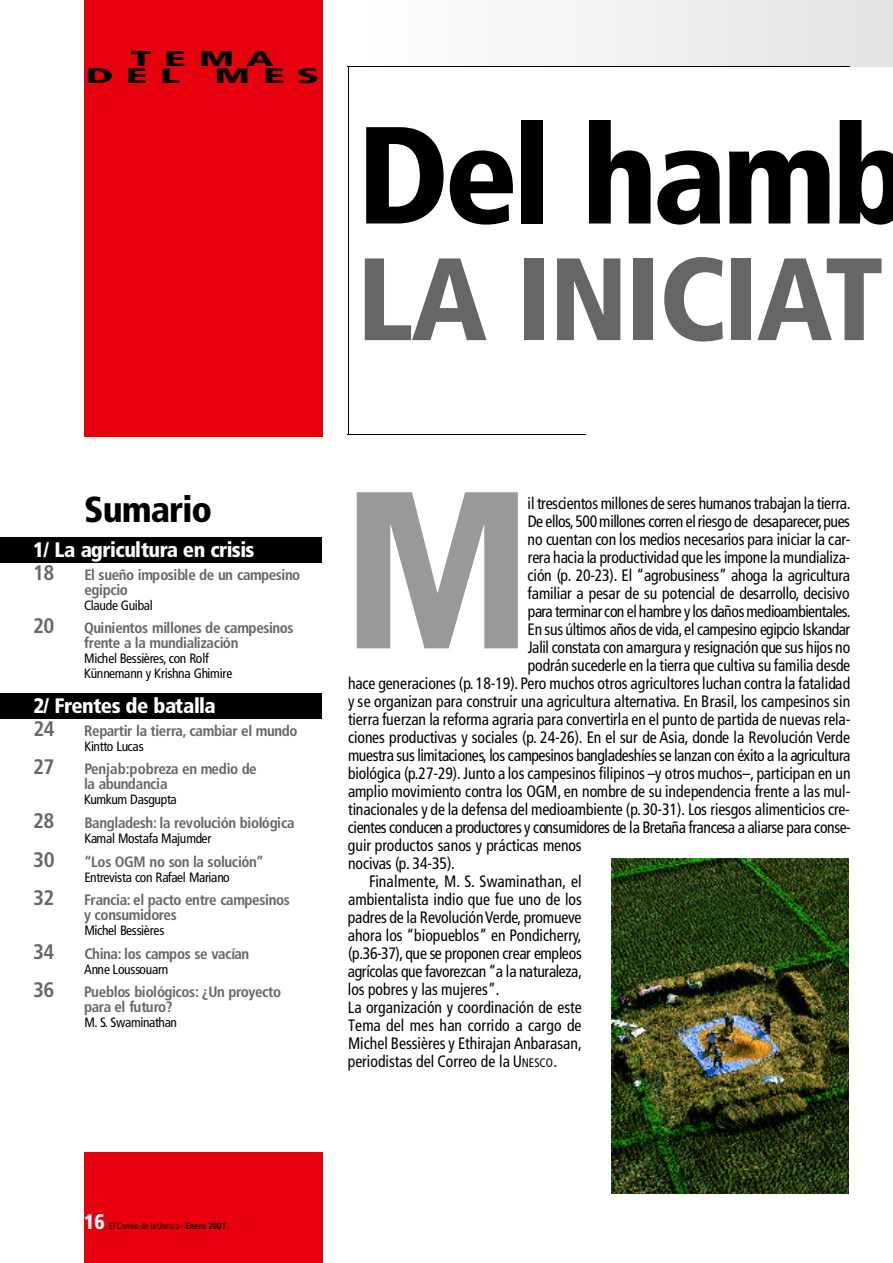
<style>
.page{position:relative;width:893px;height:1263px;background:#fff}
.page>*{position:absolute;margin:0;border:0;box-sizing:border-box;transform-origin:0 0}
.t1{font:900 condensed 223.65px "Frutiger";color:#999}
.t2{font:900 condensed 138px "Frutiger";letter-spacing:-.035em;color:#000}
.t3{font:900 condensed 117px "Frutiger";letter-spacing:-.015em;color:#666}
.t4{font:900 condensed 36px "Frutiger";color:#000}
.t5{font:900 condensed 21px "Frutiger";letter-spacing:-.02em;color:#fff}
.t6{font:700 condensed 21px "Frutiger";color:#666}
.t7{font:900 condensed 21px/17.2px "Frutiger";letter-spacing:.295em;color:#000;scale:2 1}
.t8{font:900 condensed 21px "Frutiger";letter-spacing:-.02em;color:#fff;scale:.95 1}
.t9{font:condensed 16.5px "Frutiger";letter-spacing:-.01em;color:#000;scale:.95 1}
.t10{font:condensed 16.5px "Frutiger";letter-spacing:-.03em;color:#000;scale:.95 1}
.t11{font:700 condensed 15px/15px "Frutiger";letter-spacing:-.025em;color:#666}
.t12{font:condensed 13.5px/15px "Frutiger";letter-spacing:-.03em;color:#000}
.t13{font:condensed 9px "Frutiger";color:#000;scale:.95 1}
.s1{font-size:12.3px}
.s2{font-size:6.75px}
.s3{font-weight:700}
</style>
<div class="page">
<div style="left:557px;top:0;width:335px;height:67px;background:#ececec"></div>
<div style="left:84px;top:1152px;width:238px;height:111px;background:#e6000e"></div>
<div style="left:0;top:537px;width:322px;height:19px;background:#000"></div>
<div style="left:0;top:556px;width:322px;height:7px;background:#000"></div>
<div style="left:0;top:693px;width:322px;height:19px;background:#000"></div>
<div style="left:0;top:712px;width:322px;height:7px;background:#000"></div>
<div style="left:84px;top:0;width:238px;height:437px;background:#e6000e"></div>
<hr style="left:348px;top:66px;width:501px;height:1px;background:#000">
<hr style="left:348px;top:435px;width:238px;height:1px;background:#000">
<hr style="left:348px;top:67px;width:1px;height:368px;background:#000">
<img style="left:611px;top:858px;width:237px;height:336px">
<p class="t7" style="left:85px;top:51px;width:96px;text-indent:45px">TEMA<br>DEL</p>
<p class="t7" style="left:214px;top:69px;width:54px">MES</p>
<h2 class="t2" style="left:357px;top:120px;width:555px">Del hamb</h2>
<h3 class="t3" style="left:357px;top:252px;width:528px">LA INICIAT</h3>
<h3 class="t4" style="left:84px;top:495px;width:129px">S u m a r i o</h3>
<p class="t5" style="left:33px;top:541px;width:223px">1/ La agricultura en crisis</p>
<p class="t6" style="left:33px;top:564px;width:23px">1 8</p>
<p class="t11" style="left:84px;top:568px;width:217px">El sueño imposible de un campesino e g i p c i o</p>
<p class="t12" style="left:84px;top:599px;width:70px">Claude Guibal</p>
<p class="t6" style="left:33px;top:618px;width:23px">2 0</p>
<p class="t11" style="left:84px;top:622px;width:211px">Quinientos millones de campesinos f rente a la mundialización</p>
<p class="t12" style="left:84px;top:652px;width:150px">Michel Bessières, con Rolf<br>Künnemann y Krishna Ghimire</p>
<p class="t5" style="left:33px;top:697px;width:184px">2/ Frentes de batalla</p>
<p class="t6" style="left:33px;top:720px;width:23px">2 4</p>
<p class="t11" style="left:84px;top:725px;width:215px">Repartir la tierra , cambiar el mundo</p>
<p class="t12" style="left:84px;top:740px;width:61px">Kintto Lucas</p>
<p class="t6" style="left:33px;top:759px;width:23px">2 7</p>
<p class="t11" style="left:84px;top:763px;width:174px">Pe n j a b :p o b reza en medio de la abundancia</p>
<p class="t12" style="left:84px;top:793px;width:94px">Kumkum Dasgupta</p>
<p class="t6" style="left:33px;top:812px;width:23px">2 8</p>
<p class="t11" style="left:84px;top:816px;width:212px">B a n g l a d e s h : la revolución biológica</p>
<p class="t12" style="left:84px;top:832px;width:129px">Kamal Mostafa Majumder</p>
<p class="t6" style="left:33px;top:851px;width:23px">3 0</p>
<p class="t11" style="left:84px;top:855px;width:181px">“Los OGM no son la solución”</p>
<p class="t12" style="left:84px;top:871px;width:147px">Entrevista con Rafael Mariano</p>
<p class="t6" style="left:33px;top:890px;width:23px">3 2</p>
<p class="t11" style="left:84px;top:894px;width:207px">F ra n c i a : el pacto entre campesinos y consumidores</p>
<p class="t12" style="left:84px;top:924px;width:81px">Michel Bessières</p>
<p class="t6" style="left:33px;top:943px;width:23px">3 4</p>
<p class="t11" style="left:84px;top:947px;width:166px">C h i n a : los campos se vacían</p>
<p class="t12" style="left:84px;top:962px;width:86px">Anne Loussouarn</p>
<p class="t6" style="left:33px;top:981px;width:23px">3 6</p>
<p class="t11" style="left:84px;top:986px;width:199px">Pueblos biológicos: ¿Un proyecto p a ra el futuro ?</p>
<p class="t12" style="left:84px;top:1016px;width:94px">M .S.S wa m i n a t h a n</p>
<h1 class="t1" style="left:342px;top:481px;width:192px">M</h1>
<p class="t9" style="left:527px;top:497px;width:341px">il trescientos millones de seres humanos trabajan la tierra.</p>
<p class="t9" style="left:528px;top:515px;width:340px">De ellos,500 millones corren el riesgo de desaparecer,p u e s</p>
<p class="t9" style="left:527px;top:533px;width:341px">no cuentan con los medios necesarios para iniciar la car-</p>
<p class="t9" style="left:528px;top:551px;width:340px">rera hacia la productividad que les impone la mundializa-</p>
<p class="t9" style="left:527px;top:569px;width:341px">ción (p. 2 0 - 2 3 ) . El “ a g r o b u s i n e s s ” ahoga la agricultura</p>
<p class="t9" style="left:527px;top:587px;width:340px">familiar a pesar de su potencial de desarrollo, d e c i s i v o</p>
<p class="t10" style="left:528px;top:605px;width:341px">para terminar con el hambre y los daños medioambientales.</p>
<p class="t9" style="left:527px;top:623px;width:341px">En sus últimos años de vida,el campesino egipcio Iskandar</p>
<p class="t9" style="left:527px;top:641px;width:341px">Jalil constata con amargura y resignación que sus hijos no</p>
<p class="t9" style="left:527px;top:659px;width:341px">podrán sucederle en la tierra que cultiva su familia desde</p>
<p class="t9" style="left:348px;top:677px;width:530px">hace generaciones (p. 1 8 - 1 9 ) . Pero muchos otros agricultores luchan contra la fatalidad</p>
<p class="t9" style="left:348px;top:695px;width:530px">y se organizan para construir una agricultura alternativa . En Brasil, los campesinos sin</p>
<p class="t9" style="left:348px;top:713px;width:530px">tierra fuerzan la reforma agraria para convertirla en el punto de partida de nuevas rela-</p>
<p class="t9" style="left:348px;top:731px;width:529px">ciones productivas y sociales (p. 2 4 - 2 6 ) . En el sur de A s i a , donde la Revolución Ve r d e</p>
<p class="t9" style="left:348px;top:749px;width:530px">muestra sus limitaciones, los campesinos bangladeshíes se lanzan con éxito a la agricultura</p>
<p class="t9" style="left:348px;top:767px;width:530px">biológica (p. 2 7 - 2 9 ) .Junto a los campesinos filipinos –y otros muchos–, participan en un</p>
<p class="t9" style="left:348px;top:785px;width:530px">amplio movimiento contra los OGM, en nombre de su independencia frente a las mul-</p>
<p class="t9" style="left:348px;top:803px;width:529px">tinacionales y de la defensa del medioambiente (p.3 0 - 3 1 ) . Los riesgos alimenticios cre-</p>
<p class="t9" style="left:348px;top:821px;width:530px">cientes conducen a productores y consumidores de la Bretaña francesa a aliarse para conse-</p>
<p class="t9" style="left:348px;top:839px;width:247px">guir productos sanos y prácticas menos</p>
<p class="t9" style="left:348px;top:857px;width:114px">n o c i vas (p. 3 4 - 3 5 ) .</p>
<p class="t9" style="left:369px;top:875px;width:225px">Fi n a l m e n t e, M . S. S wa m i n a t h a n , e l</p>
<p class="t9" style="left:348px;top:893px;width:247px">ambientalista indio que fue uno de los</p>
<p class="t9" style="left:348px;top:911px;width:247px">padres de la Revolución Ve r d e, p r o m u e v e</p>
<p class="t9" style="left:348px;top:929px;width:248px">ahora los “biopueblos” en Pondicherry,</p>
<p class="t9" style="left:348px;top:947px;width:247px">( p. 3 6 - 3 7 ) , que se proponen crear empleos</p>
<p class="t9" style="left:348px;top:965px;width:248px">agrícolas que favorezcan “a la naturaleza,</p>
<p class="t9" style="left:348px;top:983px;width:161px">los pobres y las mujeres”.</p>
<p class="t9" style="left:348px;top:1001px;width:247px">La organización y coordinación de este</p>
<p class="t9" style="left:348px;top:1019px;width:247px">Tema del mes han corrido a cargo de</p>
<p class="t9" style="left:348px;top:1037px;width:247px">Michel Bessières y Ethirajan Anbarasan,</p>
<p class="t9" style="left:348px;top:1055px;width:222px">periodistas del Correo de la U<span class="s1">NESCO</span>.</p>
<p class="t8" style="left:84px;top:1214px;width:23px">16</p>
<p class="t13" style="left:109px;top:1222px;width:125px">El Correo de la U<span class="s2">NESCO</span> - <span class="s3">Enero 2001</span></p>
</div>
